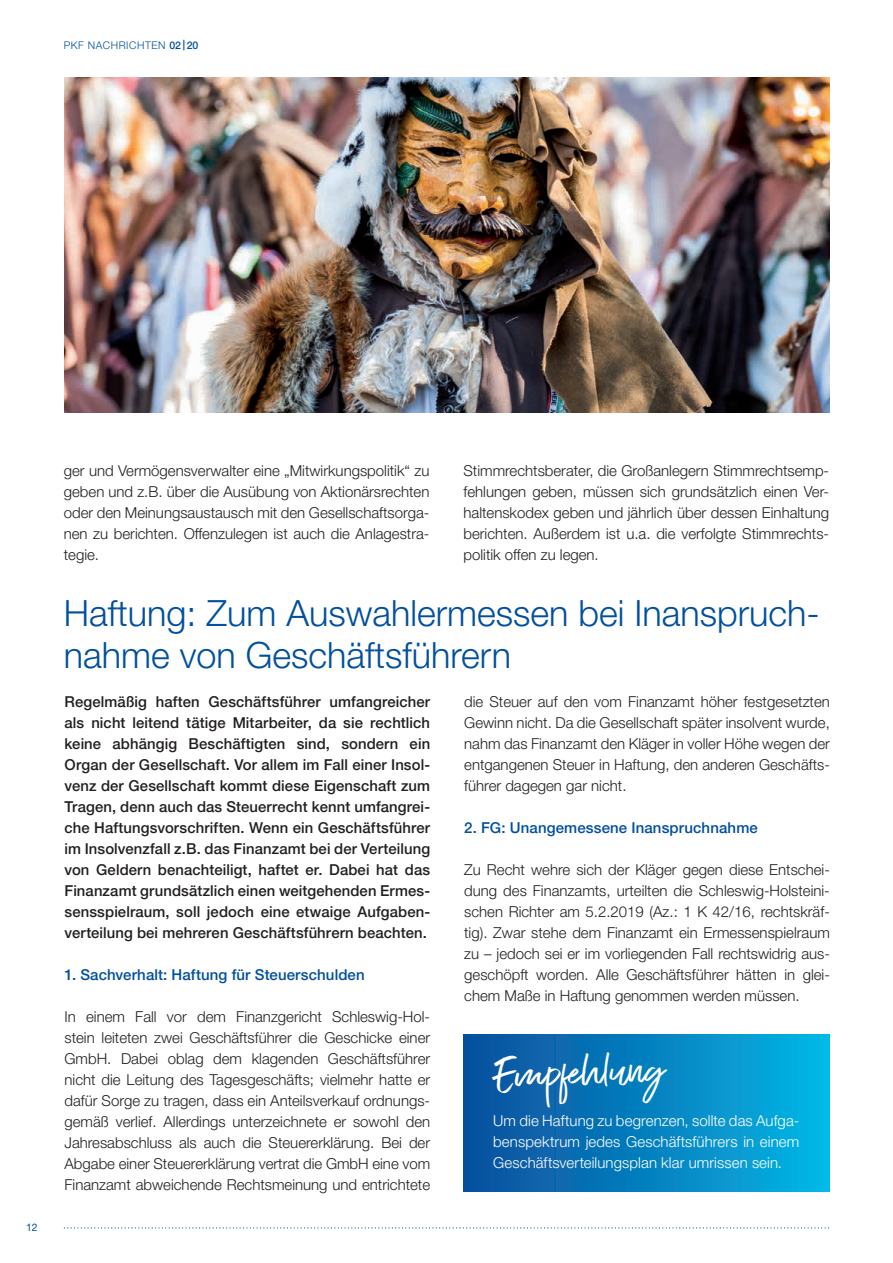
<style>
.page{position:relative;width:893px;height:1263px;background:#fff}
.page>*{position:absolute;margin:0;border:0;box-sizing:border-box;transform-origin:0 0}
.t1{font:46.5px "Exceptional";color:#fff}
.t2{font:300 36px/42px "Helvetica Neue LT";color:#014f9e}
.t3{font:300 15px/21px "Helvetica Neue LT";color:#231f20;text-align:justify}
.t4{font:500 15px/21px "Helvetica Neue LT";letter-spacing:.01em;color:#231f20;text-align:justify}
.t5{font:300 15px/21px "Helvetica Neue LT";letter-spacing:.005em;color:#fff;text-align:justify}
.t6{font:500 15px "Helvetica Neue LT";letter-spacing:.01em;color:#014f9e}
.t7{font:300 10.5px "Helvetica Neue LT";letter-spacing:.05em;color:#014f9e}
.t8{font:10.5px "Helvetica Neue LT";color:#014f9e}
.s1{font-weight:500}
</style>
<div class="page">
<img style="left:65px;top:78px;width:765px;height:335px">
<svg style="left:64px;top:1227px;width:765px;height:1px"></svg>
<div style="left:463px;top:1035px;width:366px;height:156px;background:linear-gradient(to right,#0a4c9b,#03b6e5)"></div>
<p class="t7" style="left:64px;top:39px;width:136px">PKF NACHRICHTEN <span class="s1">02 |20</span></p>
<p class="t8" style="left:26px;top:1221px;width:13px">12</p>
<p class="t3" style="left:64px;top:459px;width:367px">ger und Vermögensverwalter eine „Mitwirkungspolitik“ zu geben und z.B. über die Ausübung von Aktionärsrechten oder den Meinungsaustausch mit den Gesellschaftsorga&shy;nen zu berichten. Offenzulegen ist auch die Anlagestra&shy;tegie.</p>
<p class="t3" style="left:464px;top:459px;width:367px">Stimmrechtsberater, die Großanlegern Stimmrechtsemp&shy;fehlungen geben, müssen sich grundsätzlich einen Ver&shy;haltenskodex geben und jährlich über dessen Einhaltung berichten. Außerdem ist u.a. die verfolgte Stimmrechts&shy;politik offen zu legen.</p>
<h2 class="t2" style="left:64px;top:592px;width:758px">Haftung: Zum Auswahlermessen bei Inanspruch&shy;nahme von Geschäftsführern</h2>
<p class="t4" style="left:65px;top:691px;width:367px">Regelmäßig haften Geschäftsführer umfangreicher als nicht leitend tätige Mitarbeiter, da sie rechtlich keine abhängig Beschäftigten sind, sondern ein Organ der Gesellschaft. Vor allem im Fall einer Insol&shy;venz der Gesellschaft kommt diese Eigenschaft zum Tragen, denn auch das Steuerrecht kennt umfangrei&shy;che Haftungsvorschriften. Wenn ein Geschäftsführer im Insolvenzfall z.B. das Finanzamt bei der Verteilung von Geldern benachteiligt, haftet er. Dabei hat das Finanzamt grundsätzlich einen weitgehenden Ermes&shy;sensspielraum, soll jedoch eine etwaige Aufgaben&shy;verteilung bei mehreren Geschäftsführern beachten.</p>
<p class="t6" style="left:65px;top:965px;width:302px">1. Sachverhalt: Haftung für Steuerschulden</p>
<p class="t3" style="left:65px;top:1005px;width:367px">In einem Fall vor dem Finanzgericht Schleswig-Hol&shy;stein leiteten zwei Geschäftsführer die Geschicke einer GmbH. Dabei oblag dem klagenden Geschäftsführer nicht die Leitung des Tagesgeschäfts; vielmehr hatte er dafür Sorge zu tragen, dass ein Anteilsverkauf ordnungs&shy;gemäß verlief. Allerdings unterzeichnete er sowohl den Jahresabschluss als auch die Steuererklärung. Bei der Abgabe einer Steuererklärung vertrat die GmbH eine vom Finanzamt abweichende Rechtsmeinung und entrichtete</p>
<p class="t3" style="left:464px;top:690px;width:367px">die Steuer auf den vom Finanzamt höher festgesetzten Gewinn nicht. Da die Gesellschaft später insolvent wurde, nahm das Finanzamt den Kläger in voller Höhe wegen der entgangenen Steuer in Haftung, den anderen Geschäfts&shy;führer dagegen gar nicht.</p>
<p class="t6" style="left:464px;top:818px;width:295px">2. FG: Unangemessene Inanspruchnahme</p>
<p class="t3" style="left:464px;top:858px;width:367px">Zu Recht wehre sich der Kläger gegen diese Entschei&shy;dung des Finanzamts, urteilten die Schleswig-Holsteini&shy;schen Richter am 5.2.2019 (Az.: 1 K 42/16, rechtskräf&shy;tig). Zwar stehe dem Finanzamt ein Ermessenspielraum zu – jedoch sei er im vorliegenden Fall rechtswidrig aus&shy;geschöpft worden. Alle Geschäftsführer hätten in glei&shy;chem Maße in Haftung genommen werden müssen.</p>
<h1 class="t1" style="left:493px;top:1041px;width:172px;rotate:-2deg">Empfehlung</h1>
<p class="t5" style="left:493px;top:1110px;width:308px">Um die Haftung zu begrenzen, sollte das Aufga&shy;benspektrum jedes Geschäftsführers in einem Geschäftsverteilungsplan klar umrissen sein.</p>
</div>
